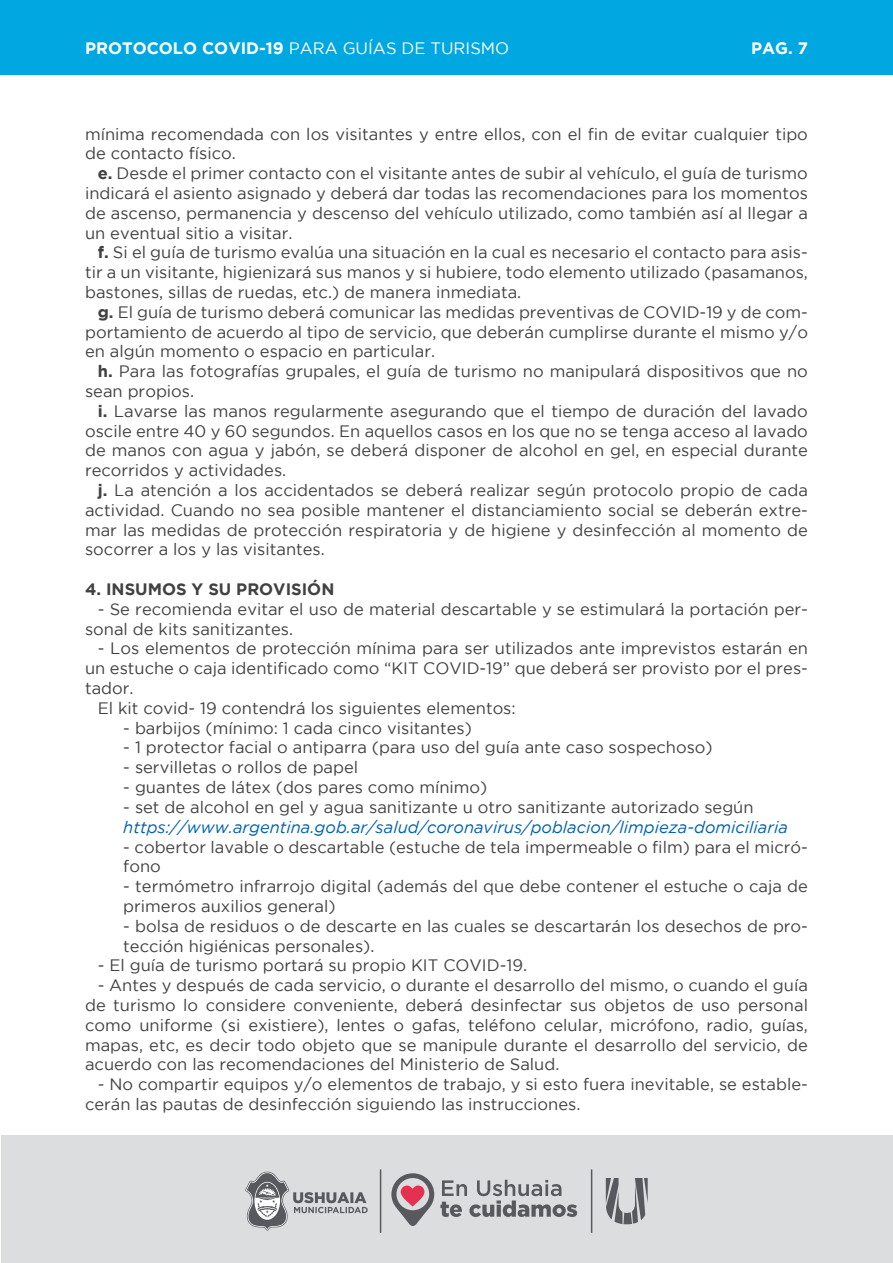
<style>
.page{position:relative;width:893px;height:1263px;background:#fff}
.page>*{position:absolute;margin:0;border:0;box-sizing:border-box;transform-origin:0 0}
.t1{font:16.5px/19.8px "Gotham";color:#414042}
.t2{font:italic 16.5px "Gotham";color:#0061af}
.t3{font:16.5px "Gotham";color:#fff}
.t4{font:700 16.5px "Gotham";color:#414042}
.t5{font:700 16.5px "Gotham";color:#fff}
.s1{font-weight:700}
</style>
<div class="page">
<div style="left:2px;top:1px;width:891px;height:73px;background:#00a7e1"></div>
<div style="left:2px;top:1135px;width:891px;height:128px;background:#dcddde"></div>
<svg style="left:440px;top:1180px;width:137px;height:37px"></svg>
<svg style="left:391px;top:1173px;width:43px;height:53px"></svg>
<svg style="left:245px;top:1172px;width:123px;height:59px"></svg>
<svg style="left:606px;top:1178px;width:42px;height:46px"></svg>
<hr style="left:591px;top:1169px;width:1px;height:64px;background:#57595e">
<hr style="left:380px;top:1169px;width:1px;height:64px;background:#57595e">
<p class="t3" style="left:85px;top:39px;width:426px"><span class="s1">PROTOCOLO COVID-19</span> PARA GUÍAS DE TURISMO</p>
<p class="t5" style="left:751px;top:38px;width:58px">PAG. 7</p>
<p class="t1" style="left:85px;top:124px;width:724px">mínima recomendada con los visitantes y entre ellos, con el fin de evitar cualquier tipo de contacto físico.</p>
<p class="t1" style="left:85px;top:163px;width:724px;text-align:justify;text-indent:13px"><span class="s1">e.</span> Desde el primer contacto con el visitante antes de subir al vehículo, el guía de turismo indicará el asiento asignado y deberá dar todas las recomendaciones para los momentos de ascenso, permanencia y descenso del vehículo utilizado, como también así al llegar a un eventual sitio a visitar.</p>
<p class="t1" style="left:85px;top:242px;width:724px;text-align:justify;text-indent:13px"><span class="s1">f.</span> Si el guía de turismo evalúa una situación en la cual es necesario el contacto para asis&shy;tir a un visitante, higienizará sus manos y si hubiere, todo elemento utilizado (pasamanos, bastones, sillas de ruedas, etc.) de manera inmediata.</p>
<p class="t1" style="left:85px;top:302px;width:724px;text-align:justify;text-indent:13px"><span class="s1">g.</span> El guía de turismo deberá comunicar las medidas preventivas de COVID-19 y de com&shy;portamiento de acuerdo al tipo de servicio, que deberán cumplirse durante el mismo y/o en algún momento o espacio en particular.</p>
<p class="t1" style="left:85px;top:361px;width:724px;text-indent:13px"><span class="s1">h.</span> Para las fotografías grupales, el guía de turismo no manipulará dispositivos que no sean propios.</p>
<p class="t1" style="left:85px;top:401px;width:724px;text-align:justify;text-indent:13px"><span class="s1">i.</span> Lavarse las manos regularmente asegurando que el tiempo de duración del lavado oscile entre 40 y 60 segundos. En aquellos casos en los que no se tenga acceso al lavado de manos con agua y jabón, se deberá disponer de alcohol en gel, en especial durante recorridos y actividades.</p>
<p class="t1" style="left:85px;top:480px;width:724px;text-align:justify;text-indent:13px"><span class="s1">j.</span> La atención a los accidentados se deberá realizar según protocolo propio de cada actividad. Cuando no sea posible mantener el distanciamiento social se deberán extre&shy;mar las medidas de protección respiratoria y de higiene y desinfección al momento de socorrer a los y las visitantes.</p>
<p class="t4" style="left:85px;top:580px;width:251px">4. INSUMOS Y SU PROVISIÓN</p>
<p class="t1" style="left:85px;top:599px;width:724px;text-indent:13px">- Se recomienda evitar el uso de material descartable y se estimulará la portación per&shy;sonal de kits sanitizantes.</p>
<p class="t1" style="left:98px;top:638px;width:712px">- Los elementos de protección mínima para ser utilizados ante imprevistos estarán en</p>
<p class="t1" style="left:85px;top:658px;width:724px">un estuche o caja identificado como “KIT COVID-19” que deberá ser provisto por el pres-</p>
<p class="t1" style="left:85px;top:678px;width:50px">tador.</p>
<p class="t1" style="left:98px;top:698px;width:419px">El kit covid- 19 contendrá los siguientes elementos:</p>
<p class="t1" style="left:123px;top:718px;width:350px">- barbijos (mínimo: 1 cada cinco visitantes)</p>
<p class="t1" style="left:123px;top:737px;width:591px">- 1 protector facial o antiparra (para uso del guía ante caso sospechoso)</p>
<p class="t1" style="left:123px;top:757px;width:236px">- servilletas o rollos de papel</p>
<p class="t1" style="left:123px;top:777px;width:366px">- guantes de látex (dos pares como mínimo)</p>
<p class="t1" style="left:123px;top:797px;width:632px">- set de alcohol en gel y agua sanitizante u otro sanitizante autorizado según</p>
<p class="t2" style="left:123px;top:818px;width:666px">https://www.argentina.gob.ar/salud/coronavirus/poblacion/limpieza-domiciliaria</p>
<p class="t1" style="left:123px;top:836px;width:686px">- cobertor lavable o descartable (estuche de tela impermeable o film) para el micró&shy;fono</p>
<p class="t1" style="left:123px;top:876px;width:686px">- termómetro infrarrojo digital (además del que debe contener el estuche o caja de primeros auxilios general)</p>
<p class="t1" style="left:123px;top:916px;width:686px">- bolsa de residuos o de descarte en las cuales se descartarán los desechos de pro&shy;tección higiénicas personales).</p>
<p class="t1" style="left:98px;top:955px;width:431px">- El guía de turismo portará su propio KIT COVID-19.</p>
<p class="t1" style="left:85px;top:975px;width:724px;text-align:justify;text-indent:13px">- Antes y después de cada servicio, o durante el desarrollo del mismo, o cuando el guía de turismo lo considere conveniente, deberá desinfectar sus objetos de uso personal como uniforme (si existiere), lentes o gafas, teléfono celular, micrófono, radio, guías, mapas, etc, es decir todo objeto que se manipule durante el desarrollo del servicio, de acuerdo con las recomendaciones del Ministerio de Salud.</p>
<p class="t1" style="left:85px;top:1074px;width:724px;text-indent:13px">- No compartir equipos y/o elementos de trabajo, y si esto fuera inevitable, se estable&shy;cerán las pautas de desinfección siguiendo las instrucciones.</p>
</div>
